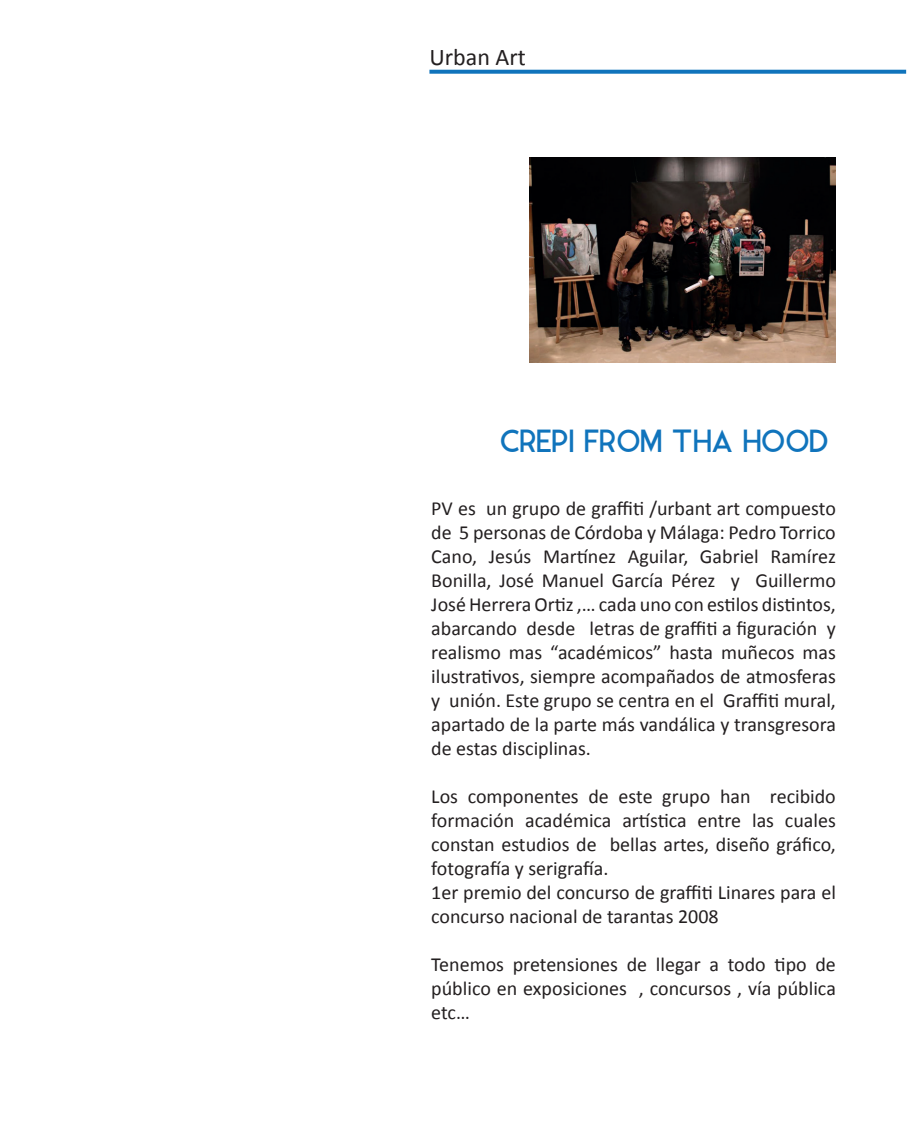
<style>
.page{position:relative;width:908px;height:1134px;background:#fff}
.page>*{position:absolute;margin:0;border:0;box-sizing:border-box;transform-origin:0 0}
.t1{font:32px "Ikaros";letter-spacing:-.03em;color:#1074bc}
.t2{font:24px "Calibri";color:#231f20}
.t3{font:20px/24px "Calibri";color:#231f20;text-align:justify}
</style>
<div class="page">
<svg style="left:429px;top:70px;width:476px;height:4px;background:#217ec0"></svg>
<img style="left:529px;top:158px;width:306px;height:204px">
<p class="t2" style="left:429px;top:42px;width:98px">Urban Art</p>
<h1 class="t1" style="left:499px;top:422px;width:331px">CREPI FROM THA HOOD</h1>
<p class="t3" style="left:431px;top:497px;width:406px">PV es un grupo de graffiti /urbant art compuesto de 5 personas de Córdoba y Málaga: Pedro Torrico Cano, Jesús Martínez Aguilar, Gabriel Ramírez Bonilla, José Manuel García Pérez y Guillermo José Herrera Ortiz ,… cada uno con estilos distintos, abarcando desde letras de graffiti a figuración y realismo mas “académicos” hasta muñecos mas ilustrativos, siempre acompañados de atmosferas y unión. Este grupo se centra en el Graffiti mural, apartado de la parte más vandálica y transgresora de estas disciplinas.</p>
<p class="t3" style="left:431px;top:785px;width:406px;text-align:left">Los componentes de este grupo han recibido formación académica artística entre las cuales constan estudios de bellas artes, diseño gráfico, fotografía y serigrafía.<br>1er premio del concurso de graffiti Linares para el concurso nacional de tarantas 2008</p>
<p class="t3" style="left:431px;top:953px;width:406px">Tenemos pretensiones de llegar a todo tipo de público en exposiciones , concursos , vía pública etc…</p>
</div>
